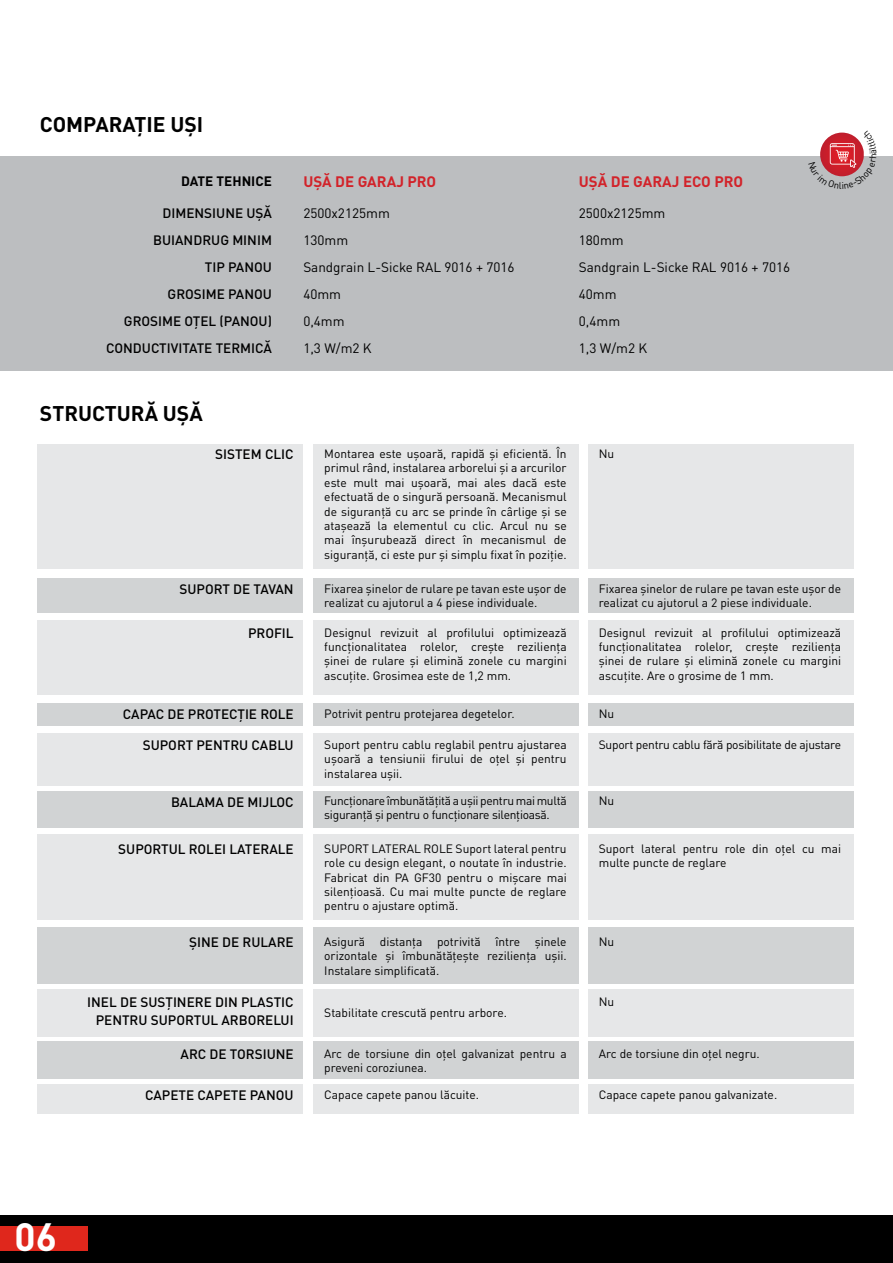
<style>
.page{position:relative;width:893px;height:1263px;background:#fff}
.page>*{position:absolute;margin:0;border:0;box-sizing:border-box;transform-origin:0 0}
.t1{font:700 39px "DIN Pro";color:#fff}
.t2{font:700 21px "DIN Pro";color:#000}
.t3{font:700 15px "DIN Pro";color:#d2232a}
.t4{font:500 13.5px/27px "DIN Pro";color:#000;text-align:right}
.t5{font:13.5px/27px "DIN Pro";color:#000}
.t6{font:700 13.5px "DIN Pro";color:#000}
.t7{font:12px/14.4px "DIN Pro";color:#000;text-align:justify}
.t8{font:12px/13.5px "DIN Pro";letter-spacing:-.02em;color:#000}
</style>
<div class="page">
<div style="left:313px;top:444px;width:265px;height:124px;background:#e6e7e8"></div>
<div style="left:313px;top:620px;width:265px;height:74px;background:#e6e7e8"></div>
<div style="left:313px;top:733px;width:265px;height:53px;background:#e6e7e8"></div>
<div style="left:313px;top:834px;width:265px;height:85px;background:#e6e7e8"></div>
<div style="left:313px;top:989px;width:265px;height:47px;background:#e6e7e8"></div>
<div style="left:313px;top:1085px;width:265px;height:29px;background:#e6e7e8"></div>
<div style="left:313px;top:1042px;width:265px;height:37px;background:#d1d3d4"></div>
<div style="left:313px;top:927px;width:265px;height:56px;background:#d1d3d4"></div>
<div style="left:313px;top:791px;width:265px;height:36px;background:#d1d3d4"></div>
<div style="left:313px;top:703px;width:265px;height:23px;background:#d1d3d4"></div>
<div style="left:313px;top:578px;width:265px;height:35px;background:#d1d3d4"></div>
<div style="left:588px;top:444px;width:265px;height:124px;background:#e6e7e8"></div>
<div style="left:588px;top:620px;width:265px;height:74px;background:#e6e7e8"></div>
<div style="left:588px;top:733px;width:265px;height:53px;background:#e6e7e8"></div>
<div style="left:588px;top:834px;width:265px;height:85px;background:#e6e7e8"></div>
<div style="left:588px;top:989px;width:265px;height:47px;background:#e6e7e8"></div>
<div style="left:588px;top:1085px;width:265px;height:29px;background:#e6e7e8"></div>
<div style="left:588px;top:1042px;width:265px;height:37px;background:#d1d3d4"></div>
<div style="left:588px;top:927px;width:265px;height:56px;background:#d1d3d4"></div>
<div style="left:588px;top:791px;width:265px;height:36px;background:#d1d3d4"></div>
<div style="left:588px;top:703px;width:265px;height:23px;background:#d1d3d4"></div>
<div style="left:588px;top:578px;width:265px;height:35px;background:#d1d3d4"></div>
<div style="left:37px;top:444px;width:266px;height:124px;background:#e6e7e8"></div>
<div style="left:37px;top:620px;width:266px;height:74px;background:#e6e7e8"></div>
<div style="left:37px;top:733px;width:266px;height:53px;background:#e6e7e8"></div>
<div style="left:37px;top:834px;width:266px;height:85px;background:#e6e7e8"></div>
<div style="left:37px;top:989px;width:266px;height:47px;background:#e6e7e8"></div>
<div style="left:37px;top:1085px;width:266px;height:29px;background:#e6e7e8"></div>
<div style="left:37px;top:1042px;width:266px;height:37px;background:#d1d3d4"></div>
<div style="left:37px;top:927px;width:266px;height:56px;background:#d1d3d4"></div>
<div style="left:37px;top:791px;width:266px;height:36px;background:#d1d3d4"></div>
<div style="left:37px;top:703px;width:266px;height:23px;background:#d1d3d4"></div>
<div style="left:37px;top:578px;width:266px;height:35px;background:#d1d3d4"></div>
<div style="left:0;top:156px;width:893px;height:215px;background:#bcbec0"></div>
<div style="left:0;top:1215px;width:893px;height:48px;background:#000"></div>
<div style="left:0;top:1226px;width:88px;height:25px;background:#df271c"></div>
<svg style="left:820px;top:132px;width:44px;height:45px"></svg>
<h2 class="t2" style="left:40px;top:107px;width:165px">COMPARAȚIE UȘI</h2>
<p class="t6" style="left:181px;top:170px;width:92px">DATE TEHNICE</p>
<p class="t3" style="left:303px;top:169px;width:134px">UȘĂ DE GARAJ PRO</p>
<p class="t3" style="left:579px;top:169px;width:166px">UȘĂ DE GARAJ ECO PRO</p>
<p class="t4" style="left:106px;top:198px;width:167px">DIMENSIUNE UȘĂ<br>BUIANDRUG MINIM<br>TIP PANOU<br>GROSIME PANOU<br>GROSIME OȚEL (PANOU)<br>CONDUCTIVITATE TERMICĂ</p>
<p class="t5" style="left:303px;top:198px;width:213px">2500x2125mm<br>130mm<br>Sandgrain L-Sicke RAL 9016 + 7016<br>40mm<br>0,4mm<br>1,3 W/m2 K</p>
<p class="t5" style="left:579px;top:198px;width:213px">2500x2125mm<br>180mm<br>Sandgrain L-Sicke RAL 9016 + 7016<br>40mm<br>0,4mm<br>1,3 W/m2 K</p>
<h2 class="t2" style="left:40px;top:396px;width:164px">STRUCTURĂ UȘĂ</h2>
<p class="t7" style="left:324px;top:445px;width:244px">Montarea este ușoară, rapidă și eficientă. În primul rând, instalarea arborelui și a arcurilor este mult mai ușoară, mai ales dacă este efectuată de o singură persoană. Mecanismul de siguranță cu arc se prinde în cârlige și se atașează la elementul cu clic. Arcul nu se mai înșurubează direct în mecanismul de siguranță, ci este pur și simplu fixat în poziție.</p>
<p class="t4" style="left:215px;top:439px;width:80px">SISTEM CLIC</p>
<p class="t7" style="left:599px;top:445px;width:17px">Nu</p>
<p class="t4" style="left:180px;top:574px;width:116px">SUPORT DE TAVAN</p>
<p class="t7" style="left:599px;top:580px;width:244px">Fixarea șinelor de rulare pe tavan este ușor de realizat cu ajutorul a 2 piese individuale.</p>
<p class="t7" style="left:324px;top:580px;width:244px">Fixarea șinelor de rulare pe tavan este ușor de realizat cu ajutorul a 4 piese individuale.</p>
<p class="t4" style="left:248px;top:618px;width:47px">PROFIL</p>
<p class="t7" style="left:599px;top:624px;width:244px">Designul revizuit al profilului optimizează funcționalitatea rolelor, crește reziliența șinei de rulare și elimină zonele cu margini ascuțite. Are o grosime de 1 mm.</p>
<p class="t7" style="left:324px;top:624px;width:244px">Designul revizuit al profilului optimizează funcționalitatea rolelor, crește reziliența șinei de rulare și elimină zonele cu margini ascuțite. Grosimea este de 1,2 mm.</p>
<p class="t4" style="left:123px;top:699px;width:172px">CAPAC DE PROTECȚIE ROLE</p>
<p class="t7" style="left:324px;top:705px;width:192px">Potrivit pentru protejarea degetelor.</p>
<p class="t7" style="left:599px;top:705px;width:17px">Nu</p>
<p class="t4" style="left:143px;top:730px;width:152px">SUPORT PENTRU CABLU</p>
<p class="t8" style="left:599px;top:736px;width:244px">Suport pentru cablu fără posibilitate de ajustare</p>
<p class="t7" style="left:324px;top:736px;width:244px">Suport pentru cablu reglabil pentru ajustarea ușoară a tensiunii firului de oțel și pentru instalarea ușii.</p>
<p class="t8" style="left:324px;top:793px;width:244px">Funcționare îmbunătățită a ușii pentru mai multă siguranță și pentru o funcționare silențioasă.</p>
<p class="t4" style="left:171px;top:787px;width:124px">BALAMA DE MIJLOC</p>
<p class="t7" style="left:599px;top:793px;width:17px">Nu</p>
<p class="t4" style="left:118px;top:834px;width:177px">SUPORTUL ROLEI LATERALE</p>
<p class="t7" style="left:599px;top:840px;width:244px">Suport lateral pentru role din oțel cu mai multe puncte de reglare</p>
<p class="t7" style="left:324px;top:840px;width:244px">SUPORT LATERAL ROLE Suport lateral pentru role cu design elegant, o noutate în industrie.<br>Fabricat din PA GF30 pentru o mișcare mai silențioasă. Cu mai multe puncte de reglare pentru o ajustare optimă.</p>
<p class="t7" style="left:324px;top:933px;width:244px">Asigură distanța potrivită între șinele orizontale și îmbunătățește reziliența ușii.<br>Instalare simplificată.</p>
<p class="t4" style="left:189px;top:927px;width:106px">ȘINE DE RULARE</p>
<p class="t7" style="left:599px;top:933px;width:17px">Nu</p>
<p class="t4" style="left:87px;top:991px;width:208px;line-height:18px">INEL DE SUSȚINERE DIN PLASTIC<br>PENTRU SUPORTUL ARBORELUI</p>
<p class="t7" style="left:599px;top:993px;width:17px">Nu</p>
<p class="t7" style="left:324px;top:1045px;width:244px">Arc de torsiune din oțel galvanizat pentru a preveni coroziunea.</p>
<p class="t7" style="left:324px;top:1004px;width:184px">Stabilitate crescută pentru arbore.</p>
<p class="t4" style="left:181px;top:1039px;width:115px">ARC DE TORSIUNE</p>
<p class="t7" style="left:599px;top:1045px;width:162px">Arc de torsiune din oțel negru.</p>
<p class="t4" style="left:145px;top:1080px;width:150px">CAPETE CAPETE PANOU</p>
<p class="t7" style="left:324px;top:1086px;width:156px">Capace capete panou lăcuite.</p>
<p class="t7" style="left:599px;top:1086px;width:180px">Capace capete panou galvanizate.</p>
<h1 class="t1" style="left:15px;top:1204px;width:44px">06</h1>
</div>
